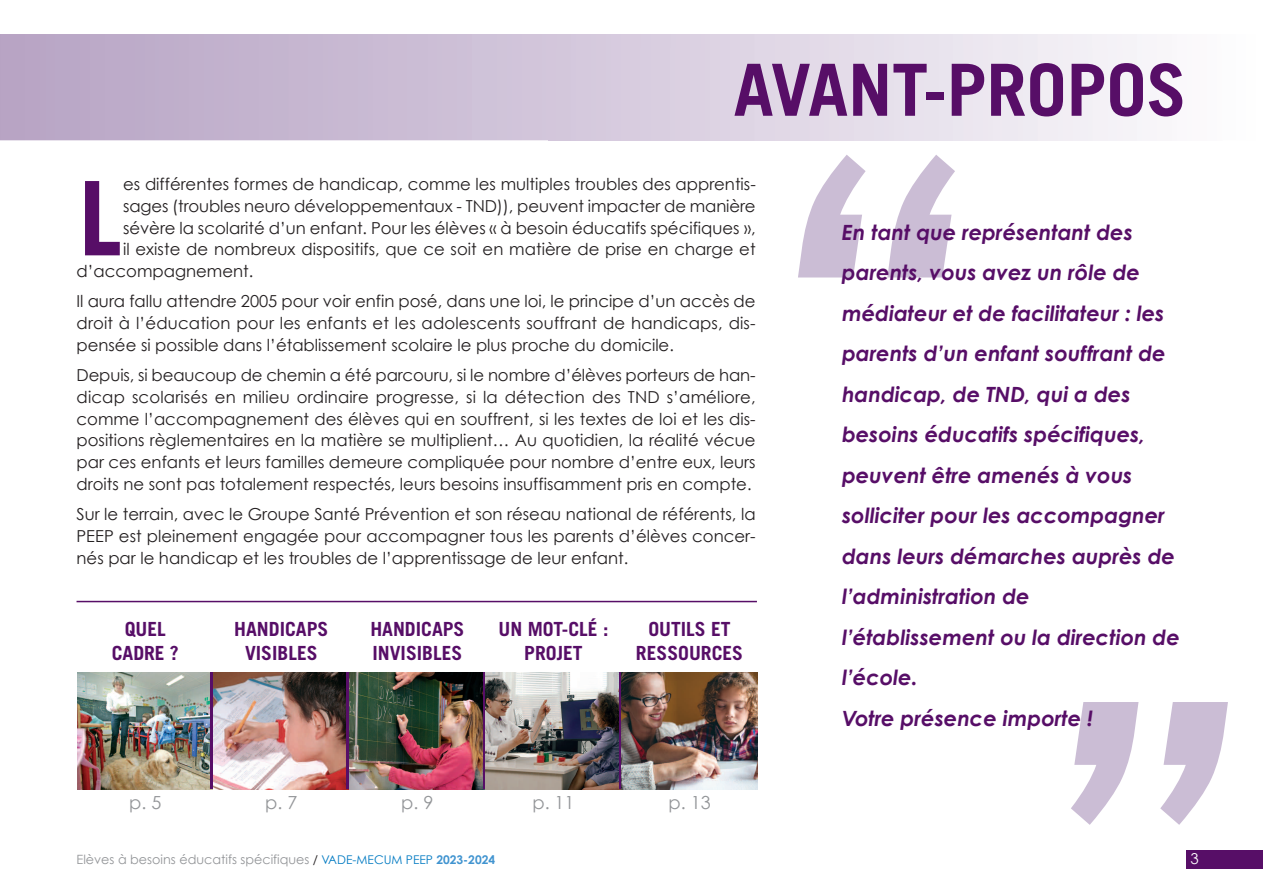
<style>
.page{position:relative;width:1263px;height:893px;background:#fff}
.page>*{position:absolute;margin:0;border:0;box-sizing:border-box;transform-origin:0 0}
.t1{font:italic 700 450px "Century Gothic";color:#cbbdd5}
.t2{font:700 103.5px "Century Gothic";color:#570e67}
.t3{font:700 72px "Trade Gothic";color:#570e67}
.t4{font:italic 700 21px/40.5px "Century Gothic";color:#570e67}
.t5{font:700 19.5px/24px "Trade Gothic";color:#570e67;text-align:center}
.t6{font:18px "Century Gothic";color:#939598}
.t7{font:16.5px/21.8px "Century Gothic";color:#231f20;text-align:justify}
.t8{font:15px "Century Gothic";color:#fff}
.t9{font:12.75px "Century Gothic";color:#939598}
.s1{font-size:12px;color:#231f20}
.s2{font-size:12px;color:#007ac2}
.s3{font-weight:700;font-size:12px;color:#4194d0}
</style>
<div class="page">
<hr style="left:77px;top:601px;width:680px;height:1px;background:#570e67">
<div style="left:1186px;top:850px;width:77px;height:18px;background:#570e67"></div>
<img style="left:77px;top:673px;width:134px;height:116px">
<hr style="left:211px;top:672px;width:3px;height:117px;background:#570e67">
<img style="left:213px;top:673px;width:134px;height:116px">
<hr style="left:347px;top:672px;width:3px;height:117px;background:#570e67">
<img style="left:349px;top:673px;width:134px;height:116px">
<hr style="left:483px;top:672px;width:3px;height:117px;background:#570e67">
<img style="left:485px;top:673px;width:134px;height:116px">
<hr style="left:619px;top:672px;width:3px;height:117px;background:#570e67">
<img style="left:621px;top:673px;width:137px;height:116px">
<h3 class="t3" style="left:733px;top:64px;width:454px">AVANT-PROPOS</h3>
<h2 class="t2" style="left:77px;top:151px;width:47px">L</h2>
<p class="t7" style="left:123px;top:173px;width:634px">es différentes formes de handicap, comme les multiples troubles des apprentis-</p>
<p class="t7" style="left:123px;top:194px;width:634px">sages (troubles neuro développementaux - TND)), peuvent impacter de manière</p>
<p class="t7" style="left:123px;top:216px;width:634px">sévère la scolarité d’un enfant. Pour les élèves « à besoin éducatifs spécifiques »,</p>
<p class="t7" style="left:123px;top:238px;width:634px">il existe de nombreux dispositifs, que ce soit en matière de prise en charge et</p>
<p class="t7" style="left:77px;top:260px;width:178px">d’accompagnement.</p>
<p class="t7" style="left:77px;top:290px;width:681px">Il aura fallu attendre 2005 pour voir enfin posé, dans une loi, le principe d’un accès de droit à l’éducation pour les enfants et les adolescents souffrant de handicaps, dis&shy;pensée si possible dans l’établissement scolaire le plus proche du domicile.</p>
<p class="t7" style="left:77px;top:364px;width:681px">Depuis, si beaucoup de chemin a été parcouru, si le nombre d’élèves porteurs de han&shy;dicap scolarisés en milieu ordinaire progresse, si la détection des TND s’améliore, comme l’accompagnement des élèves qui en souffrent, si les textes de loi et les dis&shy;positions règlementaires en la matière se multiplient… Au quotidien, la réalité vécue par ces enfants et leurs familles demeure compliquée pour nombre d’entre eux, leurs droits ne sont pas totalement respectés, leurs besoins insuffisamment pris en compte.</p>
<p class="t7" style="left:77px;top:503px;width:681px">Sur le terrain, avec le Groupe Santé Prévention et son réseau national de référents, la PEEP est pleinement engagée pour accompagner tous les parents d’élèves concer&shy;nés par le handicap et les troubles de l’apprentissage de leur enfant.</p>
<p class="t5" style="left:112px;top:619px;width:69px">QUEL<br>CADRE ?</p>
<p class="t5" style="left:234px;top:619px;width:96px">HANDICAPS<br>VISIBLES</p>
<p class="t5" style="left:370px;top:619px;width:96px;text-align:left">HANDICAPS<br>INVISIBLES</p>
<p class="t5" style="left:498px;top:619px;width:111px">UN MOT-CLÉ :<br>PROJET</p>
<p class="t5" style="left:636px;top:619px;width:109px">OUTILS ET<br>RESSOURCES</p>
<p class="t6" style="left:129px;top:790px;width:34px">p. 5</p>
<p class="t6" style="left:265px;top:790px;width:34px">p. 7</p>
<p class="t6" style="left:401px;top:790px;width:34px">p. 9</p>
<p class="t6" style="left:532px;top:790px;width:44px">p. 11</p>
<p class="t6" style="left:668px;top:790px;width:44px">p. 13</p>
<p class="t9" style="left:77px;top:851px;width:420px">Elèves à besoins éducatifs spécifiques <span class="s1">/</span> <span class="s2">VADE-MECUM PEEP</span> <span class="s3">2023-2024</span></p>
<h1 class="t1" style="left:749px;top:34px;width:217px">“</h1>
<p class="t4" style="left:842px;top:211px;width:339px">En tant que représentant des parents, vous avez un rôle de médiateur et de facilitateur : les parents d’un enfant souffrant de handicap, de TND, qui a des besoins éducatifs spécifiques, peuvent être amenés à vous solliciter pour les accompagner dans leurs démarches auprès de l’administration de l’établissement ou la direction de l’école.<br>Votre présence importe !</p>
<h1 class="t1" style="left:1022px;top:581px;width:217px">”</h1>
<p class="t8" style="left:1190px;top:849px;width:10px">3</p>
</div>
